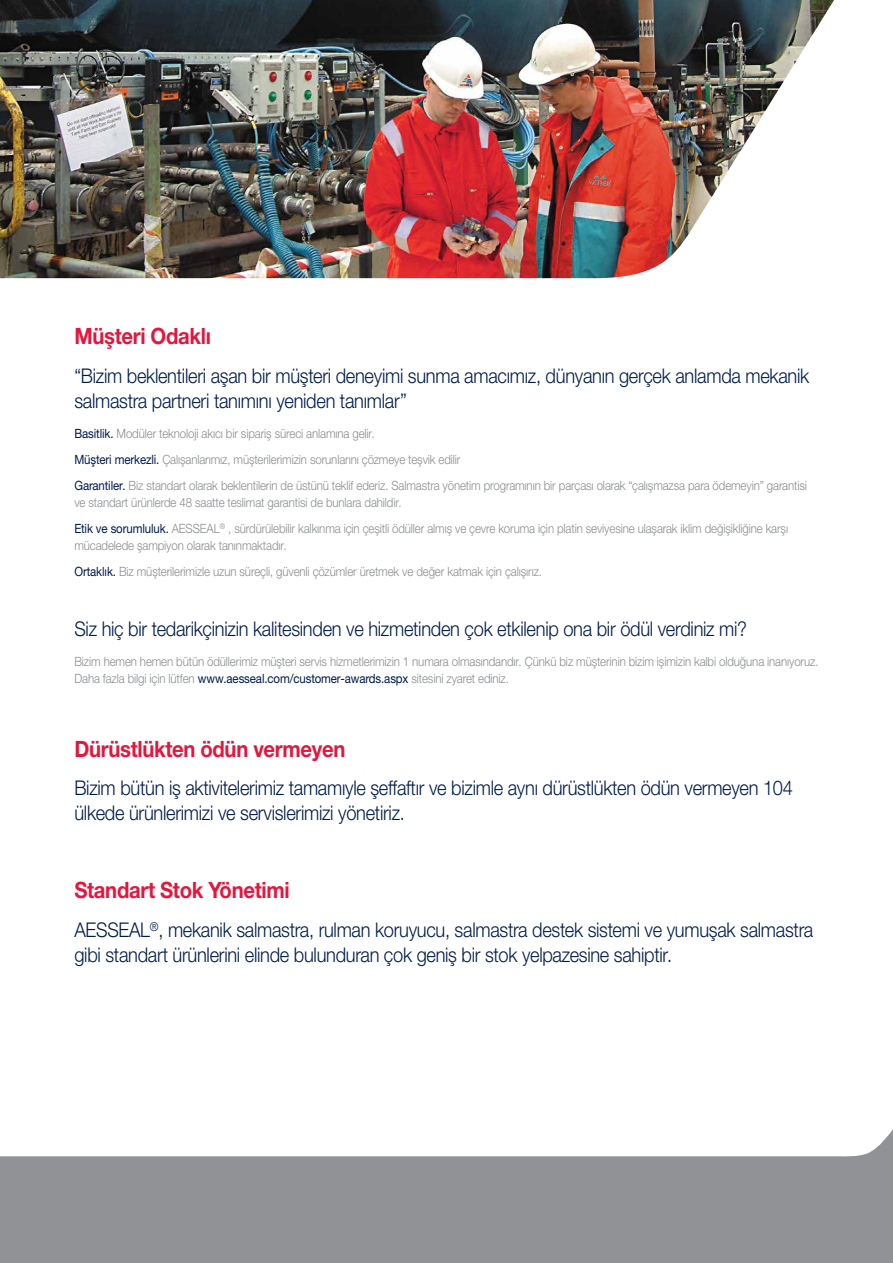
<style>
.page{position:relative;width:893px;height:1263px;background:#fff}
.page>*{position:absolute;margin:0;border:0;box-sizing:border-box;transform-origin:0 0}
.t1{font:700 22.5px "Helvetica Neue LTW1 G";letter-spacing:-.015em;color:#e3173e;scale:.9 1}
.t2{font:300 20.25px/25.5px "Helvetica Neue LTW1 G";letter-spacing:-.015em;color:#001b49;scale:.9 1}
.t3{font:300 12.75px/25.8px "Helvetica Neue LTW1 G";letter-spacing:-.01em;color:#898d90;scale:.9 1}
.s1{font-weight:400;color:#001b49}
</style>
<div class="page">
<svg style="left:0;top:1129px;width:893px;height:134px;fill:#909295"></svg>
<img style="left:0;top:0;width:834px;height:278px">
<h1 class="t1" style="left:74px;top:323px;width:153px">Müşteri Odaklı</h1>
<h2 class="t2" style="left:74px;top:363px;width:818px">“Bizim beklentileri aşan bir müşteri deneyimi sunma amacımız, dünyanın gerçek anlamda mekanik salmastra partneri tanımını yeniden tanımlar”</h2>
<p class="t3" style="left:74px;top:421px;width:815px"><span class="s1">Basitlik.</span> Modüler teknoloji akıcı bir sipariş süreci anlamına gelir.<br><span class="s1">Müşteri merkezli.</span> Çalışanlarımız, müşterilerimizin sorunlarını çözmeye teşvik edilir<br><span class="s1">Garantiler.</span> Biz standart olarak beklentilerin de üstünü teklif ederiz. Salmastra yönetim programının bir parçası olarak “çalışmazsa para ödemeyin” garantisi</p>
<p class="t3" style="left:74px;top:489px;width:795px">ve standart ürünlerde 48 saatte teslimat garantisi de bunlara dahildir.<br><span class="s1">Etik ve sorumluluk.</span> AESSEAL<sup>®</sup> , sürdürülebilir kalkınma için çeşitli ödüller almış ve çevre koruma için platin seviyesine ulaşarak iklim değişikliğine karşı</p>
<p class="t3" style="left:74px;top:532px;width:521px">mücadelede şampiyon olarak tanınmaktadır.<br><span class="s1">Ortaklık.</span> Biz müşterilerimizle uzun süreçli, güvenli çözümler üretmek ve değer katmak için çalışırız.</p>
<h2 class="t2" style="left:74px;top:615px;width:749px">Siz hiç bir tedarikçinizin kalitesinden ve hizmetinden çok etkilenip ona bir ödül verdiniz mi?</h2>
<p class="t3" style="left:74px;top:652px;width:828px;line-height:17.2px">Bizim hemen hemen bütün ödüllerimiz müşteri servis hizmetlerimizin 1 numara olmasındandır. Çünkü biz müşterinin bizim işimizin kalbi olduğuna inanıyoruz.<br>Daha fazla bilgi için lütfen <span class="s1">www.aesseal.com/customer-awards.aspx</span> sitesini zyaret ediniz.</p>
<h1 class="t1" style="left:74px;top:735px;width:303px">Dürüstlükten ödün vermeyen</h1>
<h2 class="t2" style="left:74px;top:775px;width:800px">Bizim bütün iş aktivitelerimiz tamamıyle şeffaftır ve bizimle aynı dürüstlükten ödün vermeyen 104 ülkede ürünlerimizi ve servislerimizi yönetiriz.</h2>
<h1 class="t1" style="left:74px;top:876px;width:241px">Standart Stok Yönetimi</h1>
<h2 class="t2" style="left:74px;top:916px;width:822px">AESSEAL<sup>®</sup>, mekanik salmastra, rulman koruyucu, salmastra destek sistemi ve yumuşak salmastra gibi standart ürünlerini elinde bulunduran çok geniş bir stok yelpazesine sahiptir.</h2>
</div>
